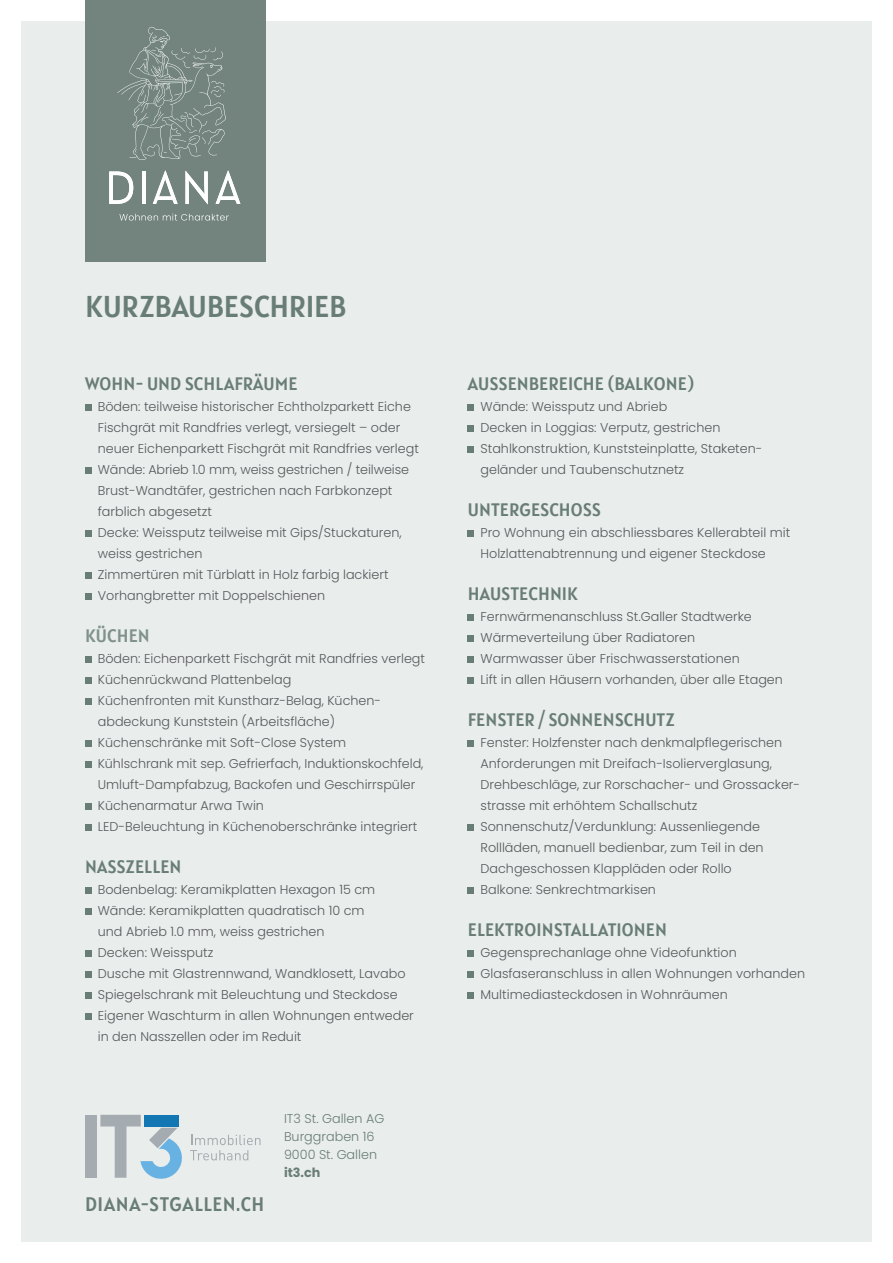
<style>
.page{position:relative;width:893px;height:1263px;background:#fff}
.page>*{position:absolute;margin:0;border:0;box-sizing:border-box;transform-origin:0 0}
.t1{font:30px "Alatsi";letter-spacing:-.005em;color:#697d77}
.t2{font:19.5px "Alatsi";letter-spacing:.03em;color:#697d77}
.t3{font:18px "Alatsi";letter-spacing:.005em;color:#697d77}
.t4{font:18px "Alatsi";letter-spacing:.005em;color:#80918b}
.t5{font:300 12.75px/21px "Poppins";color:#57585a}
.t6{font:300 12.75px/18px "Poppins";color:#697d77}
.t7{font:700 12.75px "Poppins";color:#697d77}
</style>
<div class="page">
<div style="left:21px;top:21px;width:851px;height:1221px;background:#e9edec"></div>
<div style="left:85px;top:0;width:180px;height:261px;background:#72847d"></div>
<svg style="left:119px;top:214px;width:110px;height:7px"></svg>
<svg style="left:109px;top:171px;width:24px;height:33px"></svg>
<hr style="left:142px;top:171px;width:4px;height:33px;background:#fff">
<svg style="left:153px;top:171px;width:25px;height:33px"></svg>
<svg style="left:185px;top:171px;width:23px;height:33px"></svg>
<svg style="left:216px;top:171px;width:24px;height:33px"></svg>
<svg style="left:117px;top:27px;width:109px;height:133px"></svg>
<div style="left:85px;top:1115px;width:12px;height:63px;background:#a4acb1"></div>
<svg style="left:100px;top:1115px;width:82px;height:64px"></svg>
<div style="left:144px;top:1115px;width:35px;height:11px;background:#1277b2"></div>
<svg style="left:190px;top:1135px;width:71px;height:25px"></svg>
<svg style="left:85px;top:405px;width:6px;height:6px"></svg>
<svg style="left:85px;top:468px;width:6px;height:6px"></svg>
<svg style="left:85px;top:531px;width:6px;height:6px"></svg>
<svg style="left:85px;top:573px;width:6px;height:6px"></svg>
<svg style="left:85px;top:594px;width:6px;height:6px"></svg>
<svg style="left:85px;top:657px;width:6px;height:6px"></svg>
<svg style="left:85px;top:678px;width:6px;height:6px"></svg>
<svg style="left:85px;top:699px;width:6px;height:6px"></svg>
<svg style="left:85px;top:741px;width:6px;height:6px"></svg>
<svg style="left:85px;top:762px;width:6px;height:6px"></svg>
<svg style="left:85px;top:804px;width:6px;height:6px"></svg>
<svg style="left:85px;top:825px;width:6px;height:6px"></svg>
<svg style="left:85px;top:888px;width:6px;height:6px"></svg>
<svg style="left:85px;top:909px;width:6px;height:6px"></svg>
<svg style="left:85px;top:951px;width:6px;height:6px"></svg>
<svg style="left:85px;top:972px;width:6px;height:6px"></svg>
<svg style="left:85px;top:993px;width:6px;height:6px"></svg>
<svg style="left:85px;top:1014px;width:6px;height:6px"></svg>
<svg style="left:468px;top:405px;width:6px;height:6px"></svg>
<svg style="left:468px;top:426px;width:6px;height:6px"></svg>
<svg style="left:468px;top:447px;width:6px;height:6px"></svg>
<svg style="left:468px;top:531px;width:6px;height:6px"></svg>
<svg style="left:468px;top:615px;width:6px;height:6px"></svg>
<svg style="left:468px;top:636px;width:6px;height:6px"></svg>
<svg style="left:468px;top:657px;width:6px;height:6px"></svg>
<svg style="left:468px;top:678px;width:6px;height:6px"></svg>
<svg style="left:468px;top:741px;width:6px;height:6px"></svg>
<svg style="left:468px;top:825px;width:6px;height:6px"></svg>
<svg style="left:468px;top:888px;width:6px;height:6px"></svg>
<svg style="left:468px;top:951px;width:6px;height:6px"></svg>
<svg style="left:468px;top:972px;width:6px;height:6px"></svg>
<svg style="left:468px;top:993px;width:6px;height:6px"></svg>
<h1 class="t1" style="left:85px;top:281px;width:262px">KURZBAUBESCHRIEB</h1>
<h3 class="t3" style="left:85px;top:368px;width:214px">WOHN- UND SCHLAFRÄUME</h3>
<p class="t5" style="left:98px;top:396px;width:323px">Böden: teilweise historischer Echtholzparkett Eiche Fischgrät mit Randfries verlegt, versiegelt – oder neuer Eichenparkett Fischgrät mit Randfries verlegt Wände: Abrieb 1.0 mm, weiss gestrichen / teilweise Brust-Wandtäfer, gestrichen nach Farbkonzept farblich abgesetzt<br>Decke: Weissputz teilweise mit Gips/Stuckaturen, weiss gestrichen<br>Zimmertüren mit Türblatt in Holz farbig lackiert Vorhangbretter mit Doppelschienen</p>
<h3 class="t4" style="left:85px;top:620px;width:66px">KÜCHEN</h3>
<p class="t5" style="left:98px;top:648px;width:329px">Böden: Eichenparkett Fischgrät mit Randfries verlegt Küchenrückwand Plattenbelag<br>Küchenfronten mit Kunstharz-Belag, Küchen&shy;abdeckung Kunststein (Arbeitsfläche)<br>Küchenschränke mit Soft-Close System<br>Kühlschrank mit sep. Gefrierfach, Induktionskochfeld, Umluft-Dampfabzug, Backofen und Geschirrspüler Küchenarmatur Arwa Twin<br>LED-Beleuchtung in Küchenoberschränke integriert</p>
<h3 class="t3" style="left:85px;top:851px;width:98px">NASSZELLEN</h3>
<p class="t5" style="left:98px;top:879px;width:318px">Bodenbelag: Keramikplatten Hexagon 15 cm Wände: Keramikplatten quadratisch 10 cm<br>und Abrieb 1.0 mm, weiss gestrichen<br>Decken: Weissputz<br>Dusche mit Glastrennwand, Wandklosett, Lavabo Spiegelschrank mit Beleuchtung und Steckdose Eigener Waschturm in allen Wohnungen entweder in den Nasszellen oder im Reduit</p>
<h2 class="t2" style="left:85px;top:1187px;width:181px">DIANA-STGALLEN.CH</h2>
<p class="t6" style="left:284px;top:1110px;width:102px">IT3 St. Gallen AG<br>Burggraben 16<br>9000 St. Gallen</p>
<p class="t7" style="left:284px;top:1165px;width:38px">it3.ch</p>
<h3 class="t3" style="left:468px;top:368px;width:228px">AUSSENBEREICHE (BALKONE)</h3>
<p class="t5" style="left:480px;top:396px;width:283px">Wände: Weissputz und Abrieb<br>Decken in Loggias: Verputz, gestrichen Stahlkonstruktion, Kunststeinplatte, Staketen&shy;geländer und Taubenschutznetz</p>
<h3 class="t3" style="left:468px;top:494px;width:135px">UNTERGESCHOSS</h3>
<p class="t5" style="left:480px;top:522px;width:311px">Pro Wohnung ein abschliessbares Kellerabteil mit<br>Holzlattenabtrennung und eigener Steckdose</p>
<h3 class="t3" style="left:468px;top:578px;width:112px">HAUSTECHNIK</h3>
<p class="t5" style="left:480px;top:606px;width:304px">Fernwärmenanschluss St.Galler Stadtwerke Wärmeverteilung über Radiatoren<br>Warmwasser über Frischwasserstationen<br>Lift in allen Häusern vorhanden, über alle Etagen</p>
<h3 class="t3" style="left:468px;top:704px;width:209px">FENSTER / SONNENSCHUTZ</h3>
<p class="t5" style="left:480px;top:732px;width:321px">Fenster: Holzfenster nach denkmalpflegerischen Anforderungen mit Dreifach-Isolierverglasung, Drehbeschläge, zur Rorschacher- und Grossacker&shy;strasse mit erhöhtem Schallschutz Sonnenschutz/Verdunklung: Aussenliegende Rollläden, manuell bedienbar, zum Teil in den Dachgeschossen Klappläden oder Rollo<br>Balkone: Senkrechtmarkisen</p>
<h3 class="t3" style="left:468px;top:914px;width:201px">ELEKTROINSTALLATIONEN</h3>
<p class="t5" style="left:480px;top:942px;width:326px">Gegensprechanlage ohne Videofunktion<br>Glasfaseranschluss in allen Wohnungen vorhanden<br>Multimediasteckdosen in Wohnräumen</p>
</div>
